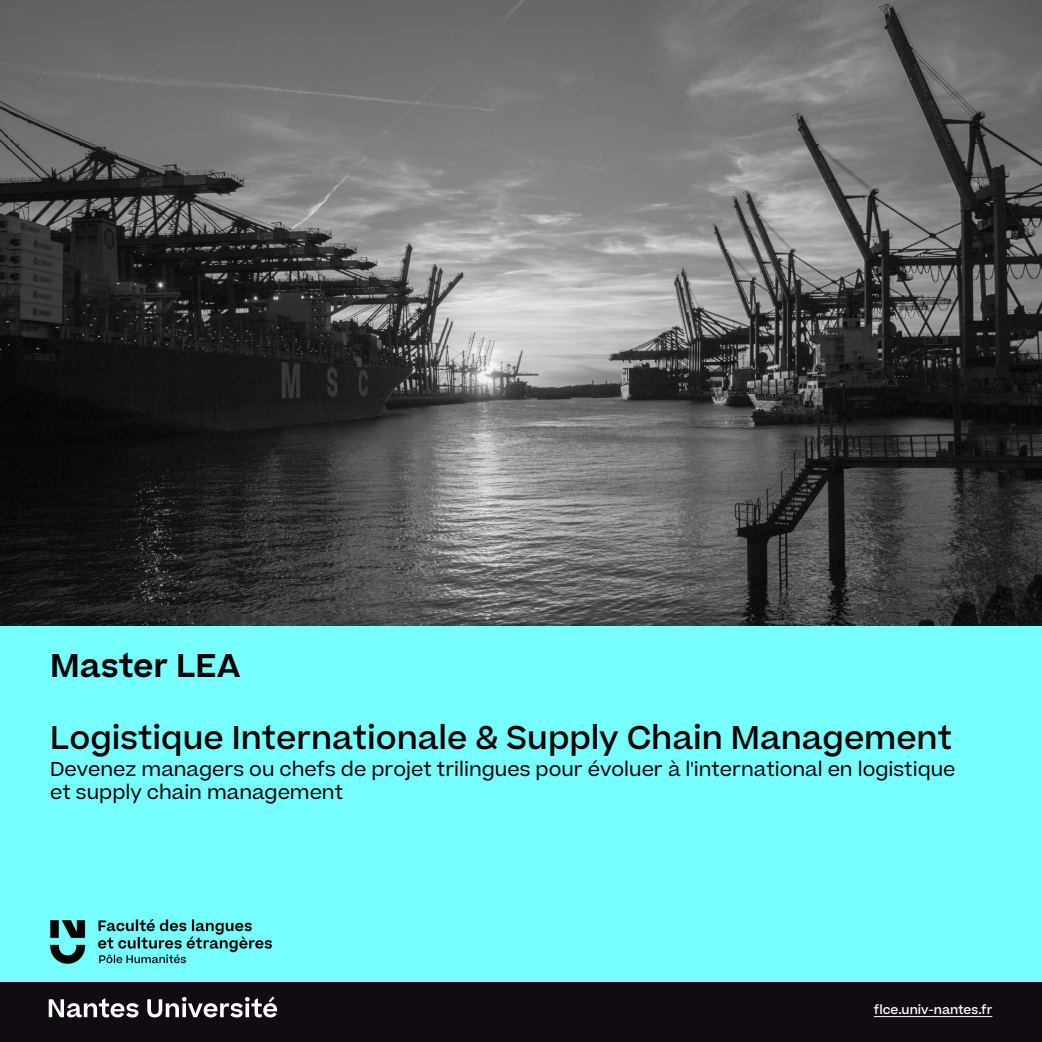
<style>
.page{position:relative;width:1042px;height:1042px;background:#fff}
.page>*{position:absolute;margin:0;border:0;box-sizing:border-box;transform-origin:0 0}
.t1{font:500 31.5px "Beatrice";color:#000}
.t2{font:600 31.5px "Beatrice";color:#000}
.t3{font:19.25px/23.1px "Beatrice";color:#000}
.t4{font:500 12.25px "Beatrice";color:#fff}
</style>
<div class="page">
<div style="left:0;top:625px;width:1042px;height:417px;background:#7ff"></div>
<img style="left:0;top:0;width:1042px;height:625px">
<div style="left:0;top:982px;width:1042px;height:60px;background:#100c11"></div>
<svg style="left:49px;top:996px;width:228px;height:21px"></svg>
<hr style="left:874px;top:1016px;width:118px;height:1px;background:#fff">
<img style="left:51px;top:919px;width:221px;height:45px">
<h1 class="t2" style="left:50px;top:645px;width:192px">Master LEA</h1>
<h1 class="t1" style="left:50px;top:716px;width:903px">Logistique Internationale &amp; Supply Chain Management</h1>
<p class="t3" style="left:50px;top:757px;width:907px">Devenez managers ou chefs de projet trilingues pour évoluer à l'international en logistique et supply chain management</p>
<p class="t4" style="left:874px;top:1001px;width:120px">flce.univ-nantes.fr</p>
</div>
